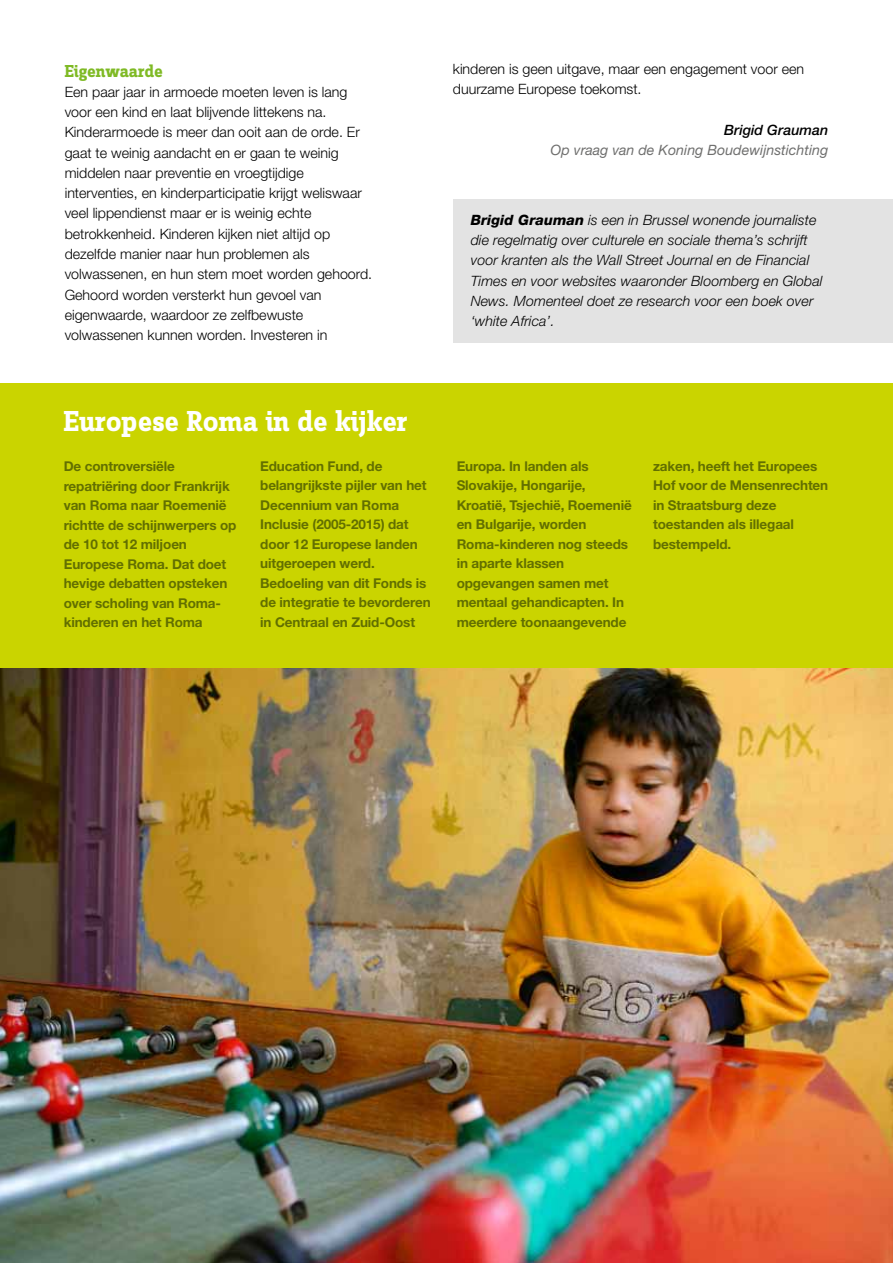
<style>
.page{position:relative;width:893px;height:1263px;background:#fff}
.page>*{position:absolute;margin:0;border:0;box-sizing:border-box;transform-origin:0 0}
.t1{font:700 30px "Zine Slab Dis";color:#fff}
.t2{font:700 18px "Zine Slab Dis";color:#7fba25}
.t3{font:300 14.25px/20.2px "Helvetica Neue LT Std";color:#000}
.t4{font:italic 300 14.25px/20.2px "Helvetica Neue LT Std";letter-spacing:.005em;color:#000}
.t5{font:italic 14.25px "Helvetica Neue LT Std";color:#6f6f6e}
.t6{font:italic 500 14.25px "Helvetica Neue LT Std";color:#000}
.t7{font:700 13.5px/19.5px "Helvetica Neue LT Std";letter-spacing:-.01em;color:#626f00}
.s1{font-weight:800}
</style>
<div class="page">
<img style="left:0;top:668px;width:893px;height:595px">
<div style="left:0;top:383px;width:893px;height:285px;background:#cad400"></div>
<div style="left:453px;top:199px;width:440px;height:143px;background:#e3e3e3"></div>
<h2 class="t2" style="left:65px;top:62px;width:100px">Eigenwaarde</h2>
<p class="t3" style="left:65px;top:81px;width:309px">Een paar jaar in armoede moeten leven is lang voor een kind en laat blijvende littekens na.<br>Kinderarmoede is meer dan ooit aan de orde. Er gaat te weinig aandacht en er gaan te weinig middelen naar preventie en vroegtijdige interventies, en kinderparticipatie krijgt weliswaar veel lippendienst maar er is weinig echte betrokkenheid. Kinderen kijken niet altijd op dezelfde manier naar hun problemen als volwassenen, en hun stem moet worden gehoord.<br>Gehoord worden versterkt hun gevoel van eigenwaarde, waardoor ze zelfbewuste volwassenen kunnen worden. Investeren in</p>
<h1 class="t1" style="left:64px;top:405px;width:345px">Europese Roma in de kijker</h1>
<p class="t3" style="left:453px;top:58px;width:353px">kinderen is geen uitgave, maar een engagement voor een duurzame Europese toekomst.</p>
<p class="t6" style="left:724px;top:121px;width:106px">Brigid Grauman</p>
<p class="t5" style="left:551px;top:141px;width:279px">Op vraag van de Koning Boudewijnstichting</p>
<p class="t4" style="left:471px;top:209px;width:353px"><span class="s1">Brigid Grauman</span> is een in Brussel wonende journaliste die regelmatig over culturele en sociale thema’s schrijft voor kranten als the Wall Street Journal en de Financial Times en voor websites waaronder Bloomberg en Global News. Momenteel doet ze research voor een boek over ‘white Africa’.</p>
<p class="t7" style="left:64px;top:456px;width:174px">De controversiële repatriëring door Frankrijk van Roma naar Roemenië richtte de schijnwerpers op de 10 tot 12 miljoen<br>Europese Roma. Dat doet hevige debatten opsteken over scholing van Roma&shy;kinderen en het Roma</p>
<p class="t7" style="left:260px;top:456px;width:172px">Education Fund, de belangrijkste pijler van het<br>Decennium van Roma<br>Inclusie (2005-2015) dat door 12 Europese landen uitgeroepen werd.<br>Bedoeling van dit Fonds is de integratie te bevorderen in Centraal en Zuid-Oost</p>
<p class="t7" style="left:457px;top:456px;width:177px">Europa. In landen als<br>Slovakije, Hongarije,<br>Kroatië, Tsjechië, Roemenië en Bulgarije, worden<br>Roma-kinderen nog steeds in aparte klassen opgevangen samen met mentaal gehandicapten. In meerdere toonaangevende</p>
<p class="t7" style="left:653px;top:456px;width:177px">zaken, heeft het Europees<br>Hof voor de Mensenrechten in Straatsburg deze toestanden als illegaal bestempeld.</p>
</div>
